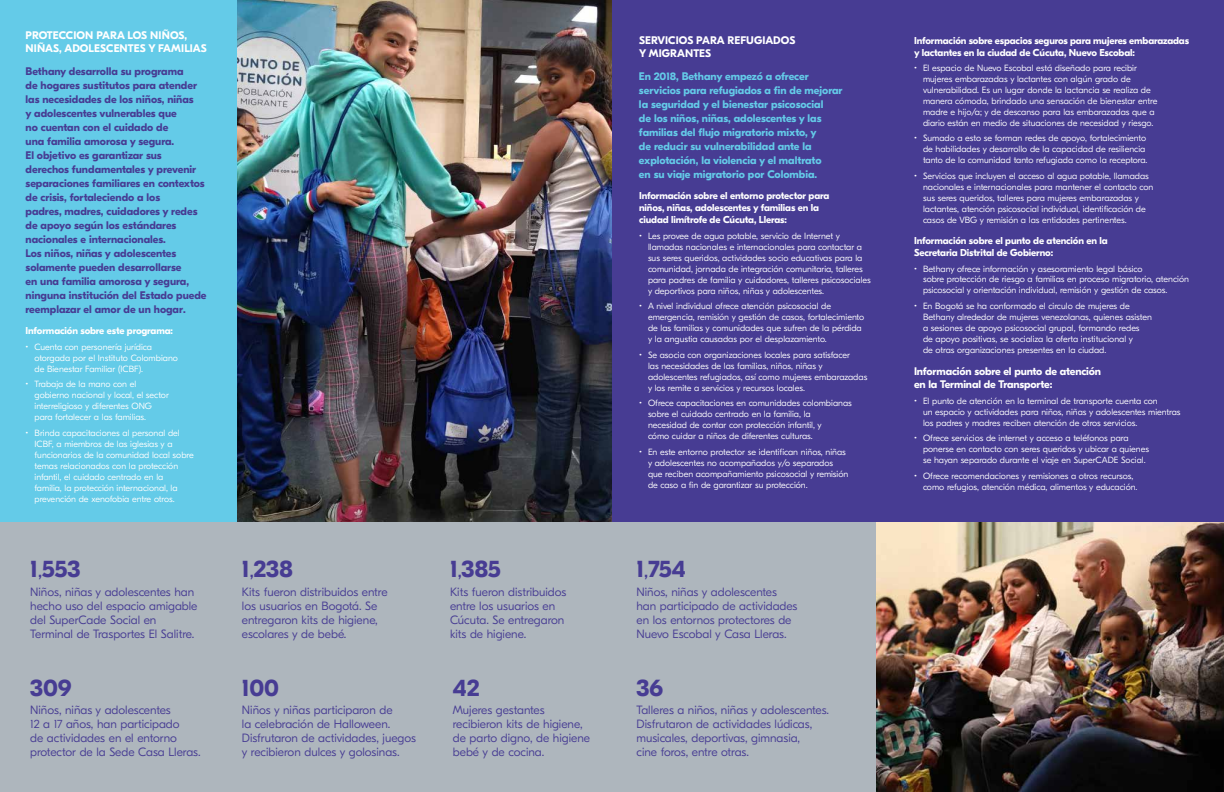
<style>
.page{position:relative;width:1224px;height:792px;background:#fff}
.page>*{position:absolute;margin:0;border:0;box-sizing:border-box;transform-origin:0 0}
.t1{font:700 24px "GT Eesti Pro Display";color:#473c93}
.t2{font:300 12px/14px "GT Eesti Pro Display";color:#473c93}
.t3{font:700 11px/14px "GT Eesti Pro Display";color:#473c93}
.t4{font:700 11px/14px "GT Eesti Pro Display";color:#64cbe8}
.t5{font:700 11px/13.2px "GT Eesti Pro Display";letter-spacing:.01em;color:#fff}
.t6{font:700 11px/13.2px "GT Eesti Pro Display";letter-spacing:-.01em;color:#fff}
.t7{font:700 10px/12px "GT Eesti Pro Display";letter-spacing:-.01em;color:#fff}
.t8{font:300 9px/11px "GT Eesti Pro Display";color:#fff}
.s1{font-size:14px}
</style>
<div class="page">
<div style="left:0;top:522px;width:886px;height:270px;background:#aeb6bd"></div>
<img style="left:236px;top:0;width:376px;height:522px">
<img style="left:877px;top:522px;width:347px;height:270px">
<div style="left:612px;top:0;width:612px;height:522px;background:#473c93"></div>
<div style="left:0;top:0;width:236px;height:522px;background:#64cbe8"></div>
<p class="t5" style="left:26px;top:29px;width:183px">PROTECCION PARA LOS NIÑOS,<br>NIÑAS, ADOLESCENTES Y FAMILIAS</p>
<p class="t3" style="left:26px;top:65px;width:182px">Bethany desarrolla su programa<br>de hogares sustitutos para atender las necesidades de los niños, niñas<br>y adolescentes vulnerables que<br>no cuentan con el cuidado de<br>una familia amorosa y segura.<br>El objetivo es garantizar sus derechos fundamentales y prevenir separaciones familiares en contextos de crisis, fortaleciendo a los<br>padres, madres, cuidadores y redes de apoyo según los estándares nacionales e internacionales.<br>Los niños, niñas y adolescentes solamente pueden desarrollarse<br>en una familia amorosa y segura, ninguna institución del Estado puede reemplazar el amor de un hogar.</p>
<p class="t7" style="left:26px;top:325px;width:149px">Información sobre este programa:</p>
<p class="t8" style="left:35px;top:342px;width:145px;text-indent:-9px">• Cuenta con personería jurídica otorgada por el Instituto Colombiano de Bienestar Familiar (ICBF).</p>
<p class="t8" style="left:35px;top:379px;width:136px;text-indent:-9px">• Trabaja de la mano con el gobierno nacional y local, el sector interreligioso y diferentes ONG para fortalecer a las familias.</p>
<p class="t8" style="left:35px;top:428px;width:161px;text-indent:-9px">• Brinda capacitaciones al personal del ICBF, a miembros de las iglesias y a funcionarios de la comunidad local sobre temas relacionados con la protección infantil, el cuidado centrado en la<br>familia, la protección internacional, la prevención de xenofobia entre otros.</p>
<h1 class="t1" style="left:30px;top:556px;width:52px">1<span class="s1">,</span>553</h1>
<h2 class="t2" style="left:30px;top:585px;width:169px">Niños, niñas y adolescentes han hecho uso del espacio amigable del SuperCade Social en<br>Terminal de Trasportes El Salitre.</h2>
<h1 class="t1" style="left:30px;top:674px;width:43px">309</h1>
<h2 class="t2" style="left:30px;top:703px;width:172px">Niños, niñas y adolescentes<br>12 a 17 años, han participado<br>de actividades en el entorno protector de la Sede Casa Lleras.</h2>
<h1 class="t1" style="left:242px;top:556px;width:53px">1<span class="s1">,</span>238</h1>
<h2 class="t2" style="left:242px;top:585px;width:147px">Kits fueron distribuidos entre los usuarios en Bogotá. Se entregaron kits de higiene, escolares y de bebé.</h2>
<h1 class="t1" style="left:242px;top:674px;width:39px">100</h1>
<h2 class="t2" style="left:242px;top:703px;width:176px">Niños y niñas participaron de<br>la celebración de Halloween.<br>Disfrutaron de actividades, juegos y recibieron dulces y golosinas.</h2>
<h1 class="t1" style="left:450px;top:556px;width:53px">1<span class="s1">,</span>385</h1>
<h2 class="t2" style="left:450px;top:585px;width:118px">Kits fueron distribuidos entre los usuarios en<br>Cúcuta. Se entregaron kits de higiene.</h2>
<h1 class="t1" style="left:453px;top:674px;width:28px">42</h1>
<h2 class="t2" style="left:453px;top:703px;width:139px">Mujeres gestantes recibieron kits de higiene, de parto digno, de higiene bebé y de cocina.</h2>
<p class="t5" style="left:639px;top:34px;width:158px">SERVICIOS PARA REFUGIADOS<br>Y MIGRANTES</p>
<p class="t4" style="left:639px;top:70px;width:205px">En 2018, Bethany empezó a ofrecer servicios para refugiados a fin de mejorar la seguridad y el bienestar psicosocial<br>de los niños, niñas, adolescentes y las familias del flujo migratorio mixto, y<br>de reducir su vulnerabilidad ante la explotación, la violencia y el maltrato<br>en su viaje migratorio por Colombia.</p>
<p class="t7" style="left:639px;top:190px;width:192px">Información sobre el entorno protector para niños, niñas, adolescentes y familias en la ciudad limítrofe de Cúcuta, Lleras:</p>
<p class="t8" style="left:648px;top:231px;width:224px;text-indent:-9px">• Les provee de agua potable, servicio de Internet y llamadas nacionales e internacionales para contactar a sus seres queridos, actividades socio educativas para la comunidad, jornada de integración comunitaria, talleres para padres de familia y cuidadores, talleres psicosociales y deportivos para niños, niñas y adolescentes.</p>
<p class="t8" style="left:648px;top:301px;width:218px;text-indent:-9px">• A nivel individual ofrece atención psicosocial de emergencia, remisión y gestión de casos, fortalecimiento de las familias y comunidades que sufren de la pérdida y la angustia causadas por el desplazamiento.</p>
<p class="t8" style="left:648px;top:350px;width:221px;text-indent:-9px">• Se asocia con organizaciones locales para satisfacer<br>las necesidades de las familias, niños, niñas y adolescentes refugiados, así como mujeres embarazadas y los remite a servicios y recursos locales.</p>
<p class="t8" style="left:648px;top:398px;width:205px;text-indent:-9px">• Ofrece capacitaciones en comunidades colombianas sobre el cuidado centrado en la familia, la necesidad de contar con protección infantil, y<br>cómo cuidar a niños de diferentes culturas.</p>
<p class="t8" style="left:648px;top:447px;width:202px;text-indent:-9px">• En este entorno protector se identifican niños, niñas y adolescentes no acompañados y/o separados que reciben acompañamiento psicosocial y remisión de caso a fin de garantizar su protección.</p>
<h1 class="t1" style="left:636px;top:556px;width:51px">1<span class="s1">,</span>754</h1>
<h2 class="t2" style="left:636px;top:585px;width:163px">Niños, niñas y adolescentes han participado de actividades en los entornos protectores de<br>Nuevo Escobal y Casa Lleras.</h2>
<h1 class="t1" style="left:636px;top:674px;width:28px">36</h1>
<h2 class="t2" style="left:636px;top:703px;width:194px">Talleres a niños, niñas y adolescentes.<br>Disfrutaron de actividades lúdicas, musicales, deportivas, gimnasia,<br>cine foros, entre otras.</h2>
<p class="t7" style="left:914px;top:34px;width:277px">Información sobre espacios seguros para mujeres embarazadas y lactantes en la ciudad de Cúcuta, Nuevo Escobal:</p>
<p class="t8" style="left:923px;top:63px;width:236px;text-indent:-9px">• El espacio de Nuevo Escobal está diseñado para recibir mujeres embarazadas y lactantes con algún grado de vulnerabilidad. Es un lugar donde la lactancia se realiza de manera cómoda, brindado una sensación de bienestar entre madre e hijo/a; y de descanso para las embarazadas que a diario están en medio de situaciones de necesidad y riesgo.</p>
<p class="t8" style="left:923px;top:133px;width:226px;text-indent:-9px">• Sumado a esto se forman redes de apoyo, fortalecimiento de habilidades y desarrollo de la capacidad de resiliencia tanto de la comunidad tanto refugiada como la receptora.</p>
<p class="t8" style="left:923px;top:171px;width:232px;text-indent:-9px">• Servicios que incluyen el acceso al agua potable, llamadas nacionales e internacionales para mantener el contacto con sus seres queridos, talleres para mujeres embarazadas y lactantes, atención psicosocial individual, identificación de casos de VBG y remisión a las entidades pertinentes.</p>
<p class="t7" style="left:914px;top:235px;width:195px">Información sobre el punto de atención en la<br>Secretaria Distrital de Gobierno:</p>
<p class="t8" style="left:923px;top:263px;width:267px;text-indent:-9px">• Bethany ofrece información y asesoramiento legal básico<br>sobre protección de riesgo a familias en proceso migratorio, atención psicosocial y orientación individual, remisión y gestión de casos.</p>
<p class="t8" style="left:923px;top:301px;width:230px;text-indent:-9px">• En Bogotá se ha conformado el circulo de mujeres de Bethany alrededor de mujeres venezolanas, quienes asisten a sesiones de apoyo psicosocial grupal, formando redes<br>de apoyo positivas, se socializa la oferta institucional y<br>de otras organizaciones presentes en la ciudad.</p>
<p class="t6" style="left:914px;top:365px;width:189px">Información sobre el punto de atención en la Terminal de Transporte:</p>
<p class="t8" style="left:923px;top:396px;width:259px;text-indent:-9px">• El punto de atención en la terminal de transporte cuenta con<br>un espacio y actividades para niños, niñas y adolescentes mientras los padres y madres reciben atención de otros servicios.</p>
<p class="t8" style="left:923px;top:433px;width:227px;text-indent:-9px">• Ofrece servicios de internet y acceso a teléfonos para ponerse en contacto con seres queridos y ubicar a quienes se hayan separado durante el viaje en SuperCADE Social.</p>
<p class="t8" style="left:923px;top:471px;width:216px;text-indent:-9px">• Ofrece recomendaciones y remisiones a otros recursos, como refugios, atención médica, alimentos y educación.</p>
</div>
